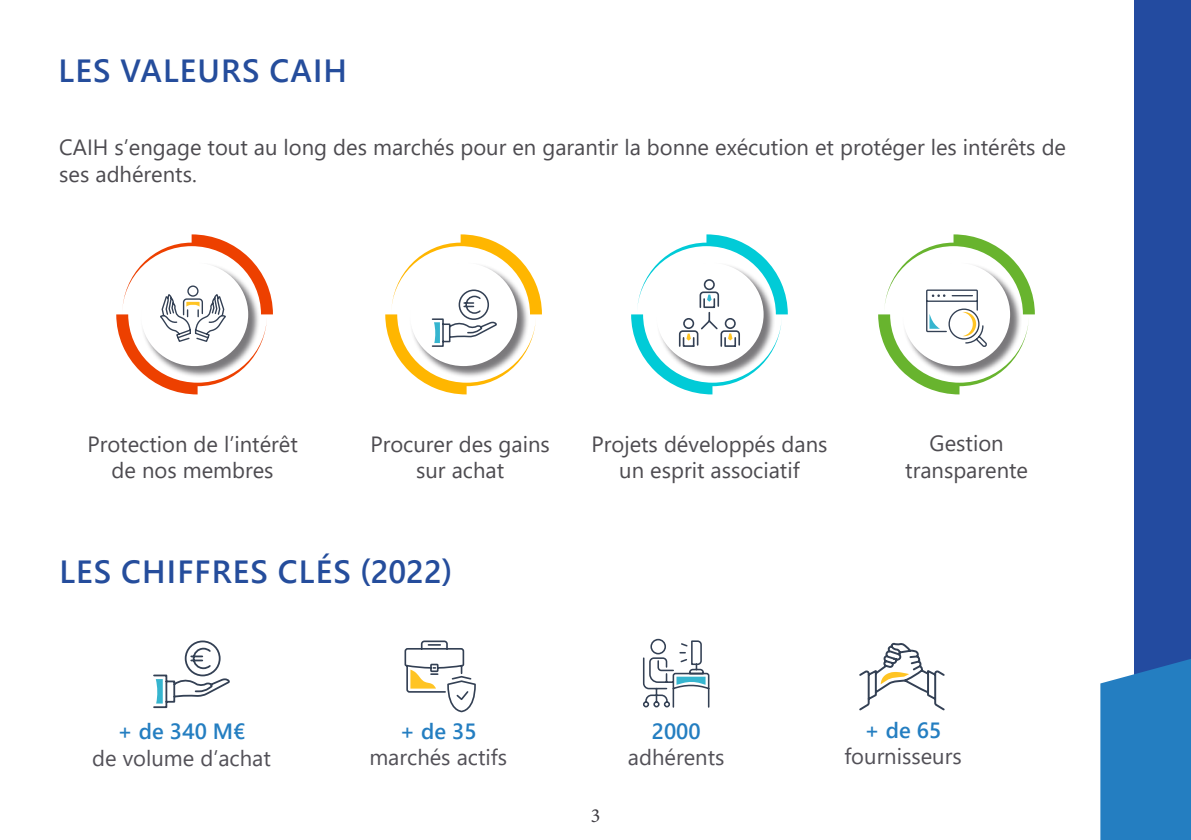
<style>
.page{position:relative;width:1191px;height:840px;background:#fff}
.page>*{position:absolute;margin:0;border:0;box-sizing:border-box;transform-origin:0 0}
.t1{font:600 32px "Segoe UI";letter-spacing:.035em;color:#254d9c}
.t2{font:22px/26.4px "Segoe UI";color:#4d4b50;text-align:center}
.t3{font:22px "Segoe UI";color:#525057}
.t4{font:600 22px "Segoe UI";color:#247ec1}
.t5{font:20px "Minion Pro";color:#3d3b41}
</style>
<div class="page">
<svg style="left:385px;top:234px;width:157px;height:160px"></svg>
<svg style="left:153px;top:640px;width:77px;height:68px"></svg>
<svg style="left:116px;top:234px;width:157px;height:160px"></svg>
<svg style="left:631px;top:234px;width:157px;height:160px"></svg>
<svg style="left:878px;top:234px;width:156px;height:160px"></svg>
<svg style="left:404px;top:640px;width:72px;height:72px"></svg>
<svg style="left:642px;top:638px;width:68px;height:70px"></svg>
<svg style="left:859px;top:642px;width:86px;height:69px"></svg>
<div style="left:1134px;top:0;width:57px;height:796px;background:#234ba0"></div>
<svg style="left:1100px;top:659px;width:91px;height:180px;background:#2d82c2"></svg>
<h1 class="t1" style="left:59px;top:40px;width:290px">LES VALEURS CAIH</h1>
<p class="t2" style="left:59px;top:132px;width:1008px;text-align:left">CAIH s’engage tout au long des marchés pour en garantir la bonne exécution et protéger les intérêts de ses adhérents.</p>
<p class="t2" style="left:87px;top:428px;width:212px">Protection de l’intérêt de nos membres</p>
<p class="t2" style="left:370px;top:428px;width:181px">Procurer des gains sur achat</p>
<p class="t2" style="left:905px;top:428px;width:124px">Gestion transparente</p>
<p class="t2" style="left:591px;top:428px;width:237px">Projets développés dans un esprit associatif</p>
<h1 class="t1" style="left:59px;top:541px;width:394px">LES CHIFFRES CLÉS (2022)</h1>
<p class="t4" style="left:117px;top:710px;width:129px">+ de 340 M€</p>
<p class="t3" style="left:92px;top:736px;width:180px">de volume d’achat</p>
<p class="t4" style="left:400px;top:710px;width:78px">+ de 35</p>
<p class="t3" style="left:369px;top:736px;width:139px">marchés actifs</p>
<p class="t5" style="left:590px;top:801px;width:11px">3</p>
<p class="t4" style="left:652px;top:710px;width:50px">2000</p>
<p class="t3" style="left:628px;top:736px;width:98px">adhérents</p>
<p class="t4" style="left:864px;top:708px;width:78px">+ de 65</p>
<p class="t3" style="left:844px;top:735px;width:119px">fournisseurs</p>
</div>
